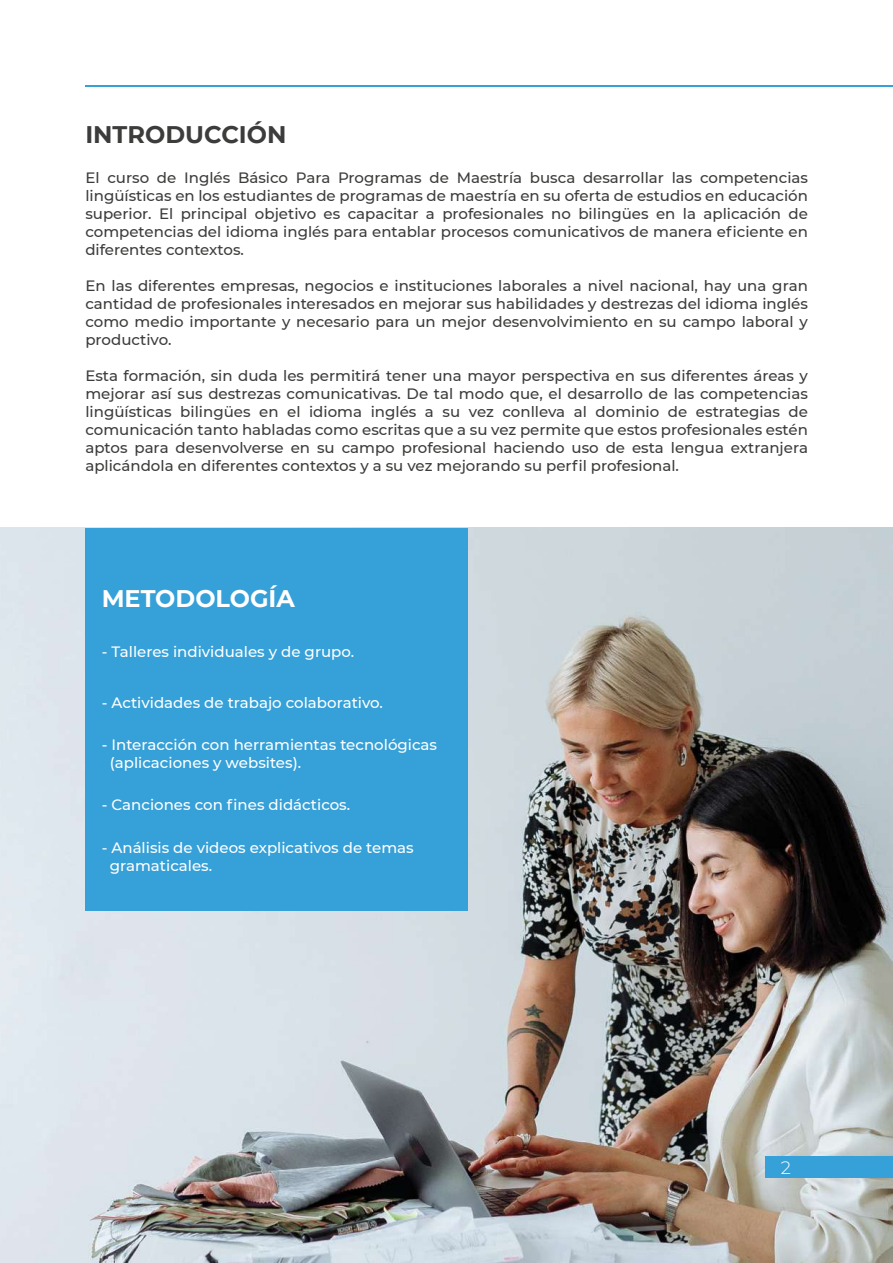
<style>
.page{position:relative;width:893px;height:1263px;background:#fff}
.page>*{position:absolute;margin:0;border:0;box-sizing:border-box;transform-origin:0 0}
.t1{font:700 24px "Montserrat";color:#3c3c3b}
.t2{font:700 24px "Montserrat";color:#fff}
.t3{font:300 18px "Montserrat";color:#fff}
.t4{font:500 15px/18px "Montserrat";color:#3c3c3b;text-align:justify}
.t5{font:500 15px/18px "Montserrat";color:#fff}
</style>
<div class="page">
<img style="left:0;top:528px;width:893px;height:735px">
<div style="left:85px;top:528px;width:383px;height:383px;background:#36a0d8"></div>
<img style="left:84px;top:572px;width:388px;height:316px">
<hr style="left:85px;top:85px;width:808px;height:2px;background:#36a0d8">
<div style="left:765px;top:1157px;width:128px;height:21px;background:#36a0d8"></div>
<h1 class="t1" style="left:85px;top:117px;width:203px">INTRODUCCIÓN</h1>
<p class="t4" style="left:85px;top:168px;width:724px">El curso de Inglés Básico Para Programas de Maestría busca desarrollar las competencias lingüísticas en los estudiantes de programas de maestría en su oferta de estudios en educación superior. El principal objetivo es capacitar a profesionales no bilingües en la aplicación de competencias del idioma inglés para entablar procesos comunicativos de manera eficiente en diferentes contextos.</p>
<p class="t4" style="left:85px;top:276px;width:724px">En las diferentes empresas, negocios e instituciones laborales a nivel nacional, hay una gran cantidad de profesionales interesados en mejorar sus habilidades y destrezas del idioma inglés como medio importante y necesario para un mejor desenvolvimiento en su campo laboral y productivo.</p>
<p class="t4" style="left:85px;top:366px;width:724px">Esta formación, sin duda les permitirá tener una mayor perspectiva en sus diferentes áreas y mejorar así sus destrezas comunicativas. De tal modo que, el desarrollo de las competencias lingüísticas bilingües en el idioma inglés a su vez conlleva al dominio de estrategias de comunicación tanto habladas como escritas que a su vez permite que estos profesionales estén aptos para desenvolverse en su campo profesional haciendo uso de esta lengua extranjera aplicándola en diferentes contextos y a su vez mejorando su perfil profesional.</p>
<h1 class="t2" style="left:102px;top:581px;width:195px">METODOLOGÍA</h1>
<p class="t5" style="left:102px;top:642px;width:254px">- Talleres individuales y de grupo.</p>
<p class="t5" style="left:102px;top:693px;width:283px">- Actividades de trabajo colaborativo.</p>
<p class="t5" style="left:110px;top:735px;width:329px;text-indent:-8px">- Interacción con herramientas tecnológicas (aplicaciones y websites).</p>
<p class="t5" style="left:102px;top:795px;width:250px">- Canciones con fines didácticos.</p>
<p class="t5" style="left:110px;top:838px;width:305px;text-indent:-8px">- Análisis de videos explicativos de temas gramaticales.</p>
<p class="t3" style="left:781px;top:1155px;width:12px">2</p>
</div>
